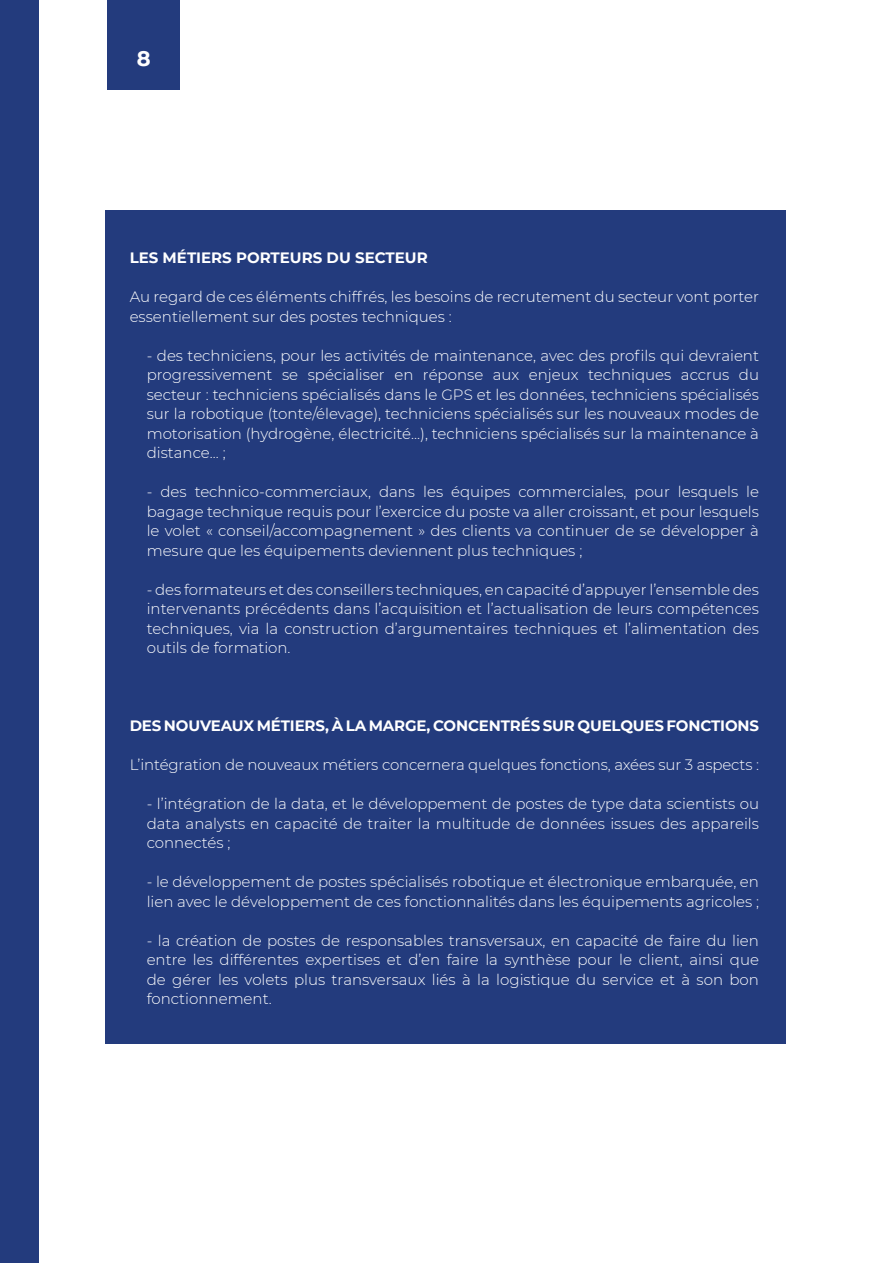
<style>
.page{position:relative;width:893px;height:1263px;background:#fff}
.page>*{position:absolute;margin:0;border:0;box-sizing:border-box;transform-origin:0 0}
.t1{font:700 21px "Montserrat";color:#fff}
.Quotes_text{font:300 15px/19.5px "Montserrat";color:#fff;text-align:justify}
.Quotes_text-2{font:700 15px "Montserrat";letter-spacing:-.01em;color:#fff}
</style>
<div class="page">
<div style="left:107px;top:0;width:73px;height:90px;background:#233b7d"></div>
<div style="left:0;top:0;width:38px;height:1263px;background:#233b7d"></div>
<div style="left:105px;top:210px;width:681px;height:834px;background:#233b7d"></div>
<h1 class="t1" style="left:137px;top:44px;width:15px">8</h1>
<p class="Quotes_text-2" style="left:130px;top:247px;width:300px">LES MÉTIERS PORTEURS DU SECTEUR</p>
<p class="Quotes_text" style="left:130px;top:287px;width:631px">Au regard de ces éléments chiffrés, les besoins de recrutement du secteur vont porter essentiellement sur des postes techniques :</p>
<p class="Quotes_text" style="left:147px;top:345px;width:614px">- des techniciens, pour les activités de maintenance, avec des profils qui devraient progressivement se spécialiser en réponse aux enjeux techniques accrus du secteur : techniciens spécialisés dans le GPS et les données, techniciens spécialisés sur la robotique (tonte/élevage), techniciens spécialisés sur les nouveaux modes de motorisation (hydrogène, électricité...), techniciens spécialisés sur la maintenance à distance... ;</p>
<p class="Quotes_text" style="left:147px;top:482px;width:614px">- des technico-commerciaux, dans les équipes commerciales, pour lesquels le bagage technique requis pour l’exercice du poste va aller croissant, et pour lesquels le volet « conseil/accompagnement » des clients va continuer de se développer à mesure que les équipements deviennent plus techniques ;</p>
<p class="Quotes_text" style="left:147px;top:579px;width:614px">- des formateurs et des conseillers techniques, en capacité d’appuyer l’ensemble des intervenants précédents dans l’acquisition et l’actualisation de leurs compétences techniques, via la construction d’argumentaires techniques et l’alimentation des outils de formation.</p>
<p class="Quotes_text-2" style="left:130px;top:715px;width:631px">DES NOUVEAUX MÉTIERS, À LA MARGE, CONCENTRÉS SUR QUELQUES FONCTIONS</p>
<p class="Quotes_text" style="left:130px;top:755px;width:631px">L’intégration de nouveaux métiers concernera quelques fonctions, axées sur 3 aspects :</p>
<p class="Quotes_text" style="left:147px;top:794px;width:614px">- l’intégration de la data, et le développement de postes de type data scientists ou data analysts en capacité de traiter la multitude de données issues des appareils connectés ;</p>
<p class="Quotes_text" style="left:147px;top:872px;width:614px">- le développement de postes spécialisés robotique et électronique embarquée, en lien avec le développement de ces fonctionnalités dans les équipements agricoles ;</p>
<p class="Quotes_text" style="left:147px;top:930px;width:614px">- la création de postes de responsables transversaux, en capacité de faire du lien entre les différentes expertises et d’en faire la synthèse pour le client, ainsi que de gérer les volets plus transversaux liés à la logistique du service et à son bon fonctionnement.</p>
</div>
